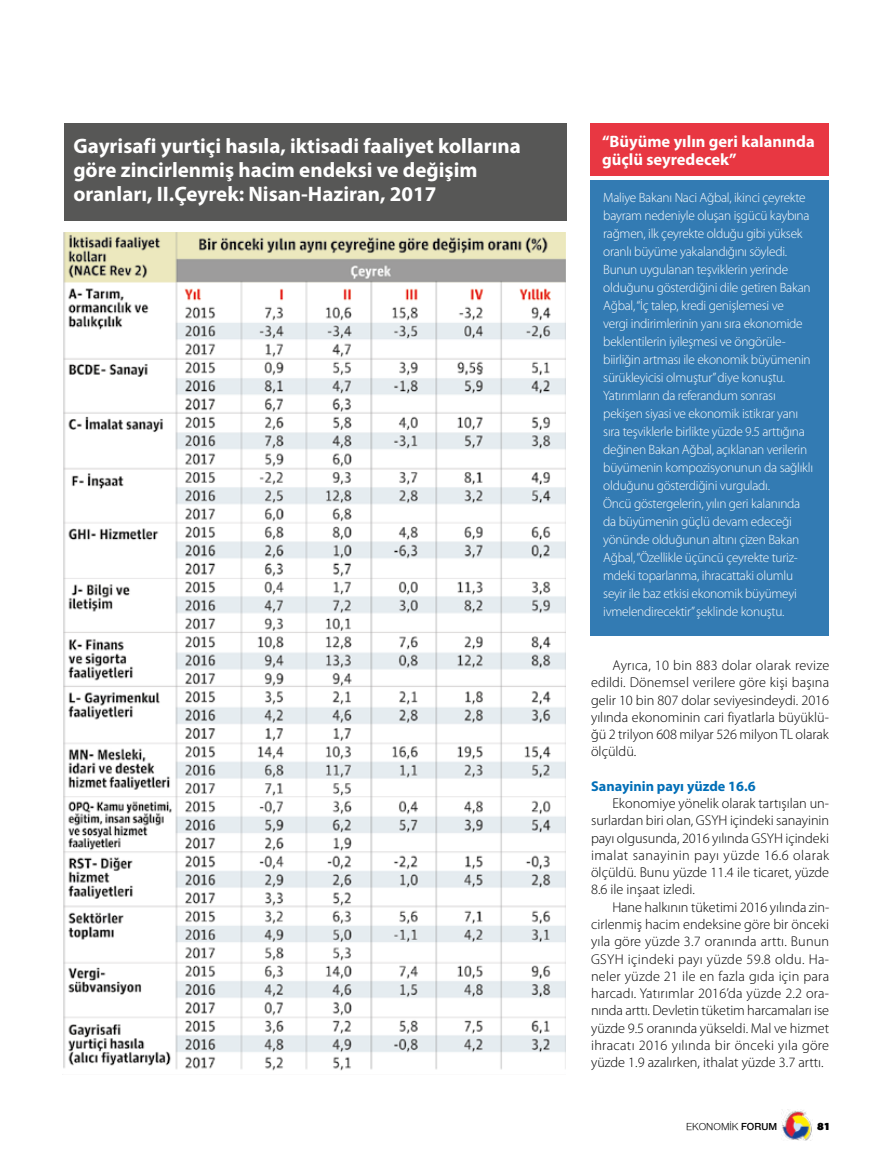
<style>
.page{position:relative;width:893px;height:1170px;background:#fff}
.page>*{position:absolute;margin:0;border:0;box-sizing:border-box;transform-origin:0 0}
.t1{font:700 21px/24px "Myriad Pro";color:#fff}
.t2{font:700 16.5px/18px "Myriad Pro";color:#fff}
.t3{font:300 14.25px/17.2px "Myriad Pro";color:#000;text-align:justify}
.t4{font:700 14.25px "Myriad Pro";color:#006eb7}
.t5{font:300 13.5px/18px "Myriad Pro";letter-spacing:-.02em;color:#fff}
.t6{font:10.5px "Nimbus Sans Novus";color:#000}
.t7{font:900 10.5px "PF Agora Sans Pro";color:#000}
.s1{font-weight:600}
</style>
<div class="page">
<img style="left:781px;top:1109px;width:31px;height:31px">
<div style="left:64px;top:123px;width:503px;height:98px;background:#575756"></div>
<img style="left:63px;top:232px;width:503px;height:839px">
<div style="left:590px;top:180px;width:239px;height:455px;background:#337bb3"></div>
<div style="left:590px;top:123px;width:239px;height:53px;background:#e83742"></div>
<h1 class="t1" style="left:73px;top:134px;width:449px">Gayrisafi yurtiçi hasıla, iktisadi faaliyet kollarına göre zincirlenmiş hacim endeksi ve değişim oranları, II.Çeyrek: Nisan-Haziran, 2017</h1>
<p class="t2" style="left:602px;top:133px;width:214px">“Büyüme yılın geri kalanında güçlü seyredecek”</p>
<p class="t5" style="left:603px;top:189px;width:212px">Maliye Bakanı Naci Ağbal, ikinci çeyrekte bayram nedeniyle oluşan işgücü kaybına rağmen, ilk çeyrekte olduğu gibi yüksek oranlı büyüme yakalandığını söyledi.<br>Bunun uygulanan teşviklerin yerinde olduğunu gösterdiğini dile getiren Bakan Ağbal, “İç talep, kredi genişlemesi ve<br>vergi indirimlerinin yanı sıra ekonomide beklentilerin iyileşmesi ve öngörüle&shy;biirliğin artması ile ekonomik büyümenin sürükleyicisi olmuştur” diye konuştu.<br>Yatırımların da referandum sonrası pekişen siyasi ve ekonomik istikrar yanı sıra teşviklerle birlikte yüzde 9.5 arttığına değinen Bakan Ağbal, açıklanan verilerin büyümenin kompozisyonunun da sağlıklı olduğunu gösterdiğini vurguladı.<br>Öncü göstergelerin, yılın geri kalanında da büyümenin güçlü devam edeceği yönünde olduğunun altını çizen Bakan Ağbal, “Özellikle üçüncü çeyrekte turiz&shy;mdeki toparlanma, ihracattaki olumlu seyir ile baz etkisi ekonomik büyümeyi ivmelendirecektir” şeklinde konuştu.</p>
<p class="t3" style="left:591px;top:656px;width:240px;text-indent:21px">Ayrıca, 10 bin 883 dolar olarak revize edildi. Dönemsel verilere göre kişi başına gelir 10 bin 807 dolar seviyesindeydi. 2016 yılında ekonominin cari fiyatlarla büyüklü&shy;ğü 2 trilyon 608 milyar 526 milyon TL olarak ölçüldü.</p>
<p class="t4" style="left:591px;top:778px;width:166px">Sanayinin payı yüzde 16.6</p>
<p class="t3" style="left:591px;top:794px;width:240px;text-indent:21px">Ekonomiye yönelik olarak tartışılan un&shy;surlardan biri olan, GSYH içindeki sanayinin payı olgusunda, 2016 yılında GSYH içindeki imalat sanayinin payı yüzde 16.6 olarak ölçüldü. Bunu yüzde 11.4 ile ticaret, yüzde 8.6 ile inşaat izledi.</p>
<p class="t3" style="left:591px;top:898px;width:240px;text-indent:21px">Hane halkının tüketimi 2016 yılında zin&shy;cirlenmiş hacim endeksine göre bir önceki yıla göre yüzde 3.7 oranında arttı. Bunun GSYH içindeki payı yüzde 59.8 oldu. Ha&shy;neler yüzde 21 ile en fazla gıda için para harcadı. Yatırımlar 2016’da yüzde 2.2 ora&shy;nında arttı. Devletin tüketim harcamaları ise yüzde 9.5 oranında yükseldi. Mal ve hizmet ihracatı 2016 yılında bir önceki yıla göre yüzde 1.9 azalırken, ithalat yüzde 3.7 arttı.</p>
<p class="t6" style="left:686px;top:1120px;width:93px">EKONOMİK <span class="s1">FORUM</span></p>
<p class="t7" style="left:817px;top:1119px;width:15px">81</p>
</div>
